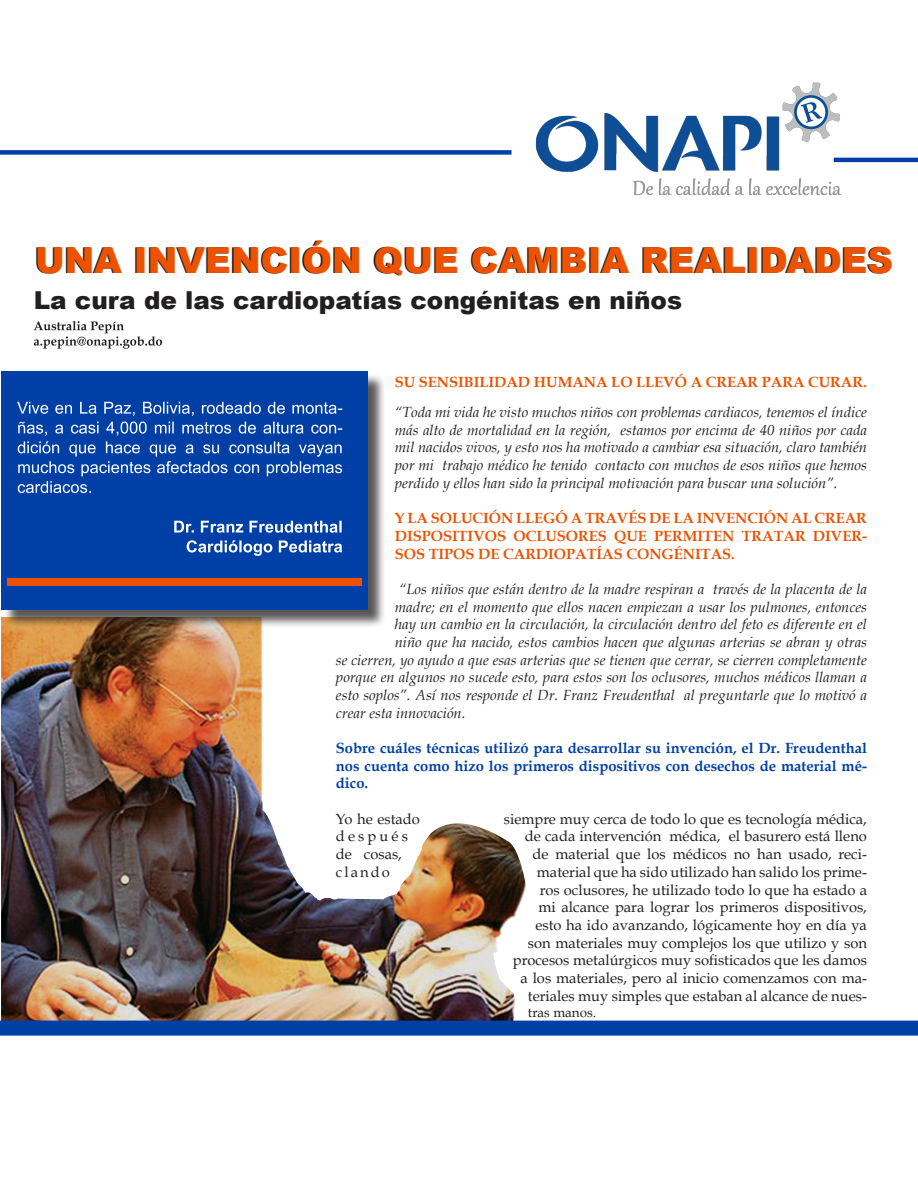
<style>
.page{position:relative;width:918px;height:1188px;background:#fff}
.page>*{position:absolute;margin:0;border:0;box-sizing:border-box;transform-origin:0 0}
.t1{font:900 35.7px "Arial";color:#ed5200}
.t2{font:900 24.75px "Arial";color:#231f20}
.t3{font:italic 14.7px/17.7px "Book Antiqua";color:#231f20;text-align:justify}
.t4{font:14.7px/17.7px "Book Antiqua";color:#231f20;text-align:right}
.t5{font:700 14.7px/17.7px "Book Antiqua";color:#ed5200;text-align:justify}
.t6{font:700 14.7px/17.7px "Book Antiqua";color:#0040a6;text-align:justify}
.t7{font:14.7px "Book Antiqua";letter-spacing:.21em;color:#231f20}
.t8{font:13.35px "Book Antiqua";color:#231f20}
</style>
<div class="page">
<img style="left:1px;top:617px;width:527px;height:404px">
<div style="left:3px;top:373px;width:384px;height:255px;background:#231f20;opacity:.75"></div>
<div style="left:1px;top:371px;width:367px;height:238px;background:#0040a6"></div>
<div style="left:0;top:1021px;width:918px;height:15px;background:#0040a6"></div>
<div style="left:7px;top:578px;width:354px;height:8px;background:#ed5200"></div>
<svg style="left:187px;top:540px;width:155px;height:16px"></svg>
<svg style="left:174px;top:521px;width:168px;height:12px"></svg>
<svg style="left:18px;top:422px;width:324px;height:71px"></svg>
<svg style="left:17px;top:402px;width:325px;height:14px"></svg>
<svg style="left:34px;top:321px;width:128px;height:28px"></svg>
<div style="left:0;top:150px;width:512px;height:5px;background:#0040a6"></div>
<img style="left:535px;top:82px;width:344px;height:113px">
<hr style="left:834px;top:158px;width:84px;height:4px;background:#0040a6">
<p class="t1" style="left:35px;top:234px;width:860px">UNA INVENCIÓN QUE CAMBIA REALIDADES</p>
<p class="t2" style="left:34px;top:282px;width:650px">La cura de las cardiopatías congénitas en niños</p>
<p class="t5" style="left:395px;top:373px;width:473px">SU SENSIBILIDAD HUMANA LO LLEVÓ A CREAR PARA CURAR.</p>
<p class="t3" style="left:395px;top:403px;width:474px">“Toda mi vida he visto muchos niños con problemas cardiacos, tenemos el índice más alto de mortalidad en la región, estamos por encima de 40 niños por cada mil nacidos vivos, y esto nos ha motivado a cambiar esa situación, claro también por mi trabajo médico he tenido contacto con muchos de esos niños que hemos perdido y ellos han sido la principal motivación para buscar una solución”.</p>
<p class="t5" style="left:395px;top:509px;width:474px">Y LA SOLUCIÓN LLEGÓ A TRAVÉS DE LA INVENCIÓN AL CREAR DISPOSITIVOS OCLUSORES QUE PERMITEN TRATAR DIVER-SOS TIPOS DE CARDIOPATÍAS CONGÉNITAS.</p>
<p class="t3" style="left:399px;top:580px;width:470px">“Los niños que están dentro de la madre respiran a través de la placenta de la</p>
<p class="t3" style="left:395px;top:598px;width:474px">madre; en el momento que ellos nacen empiezan a usar los pulmones, entonces</p>
<p class="t3" style="left:395px;top:616px;width:474px">hay un cambio en la circulación, la circulación dentro del feto es diferente en el</p>
<p class="t3" style="left:395px;top:633px;width:474px">niño que ha nacido, estos cambios hacen que algunas arterias se abran y otras</p>
<p class="t3" style="left:336px;top:651px;width:532px">se cierren, yo ayudo a que esas arterias que se tienen que cerrar, se cierren completamente</p>
<p class="t3" style="left:336px;top:669px;width:532px">porque en algunos no sucede esto, para estos son los oclusores, muchos médicos llaman a</p>
<p class="t3" style="left:336px;top:686px;width:532px">esto soplos”. Así nos responde el Dr. Franz Freudenthal al preguntarle que lo motivó a</p>
<p class="t3" style="left:336px;top:704px;width:131px">crear esta innovación.</p>
<p class="t6" style="left:336px;top:739px;width:533px">Sobre cuáles técnicas utilizó para desarrollar su invención, el Dr. Freudenthal nos cuenta como hizo los primeros dispositivos con desechos de material mé&shy;dico.</p>
<p class="t4" style="left:336px;top:810px;width:86px">Yo he estado</p>
<p class="t4" style="left:504px;top:810px;width:365px">siempre muy cerca de todo lo que es tecnología médica,</p>
<p class="t7" style="left:336px;top:827px;width:74px">después</p>
<p class="t4" style="left:525px;top:828px;width:343px">de cada intervención médica, el basurero está lleno</p>
<p class="t4" style="left:336px;top:845px;width:68px">de cosas,</p>
<p class="t4" style="left:532px;top:845px;width:336px">de material que los médicos no han usado, reci-</p>
<p class="t4" style="left:336px;top:863px;width:55px">clando</p>
<p class="t4" style="left:513px;top:863px;width:356px">material que ha sido utilizado han salido los prime-<br>ros oclusores, he utilizado todo lo que ha estado a<br>mi alcance para lograr los primeros dispositivos, esto ha ido avanzando, lógicamente hoy en día ya son materiales muy complejos los que utilizo y son procesos metalúrgicos muy sofisticados que les damos a los materiales, pero al inicio comenzamos con ma&shy;teriales muy simples que estaban al alcance de nues-</p>
<p class="t8" style="left:528px;top:1004px;width:70px">tras manos.</p>
</div>
